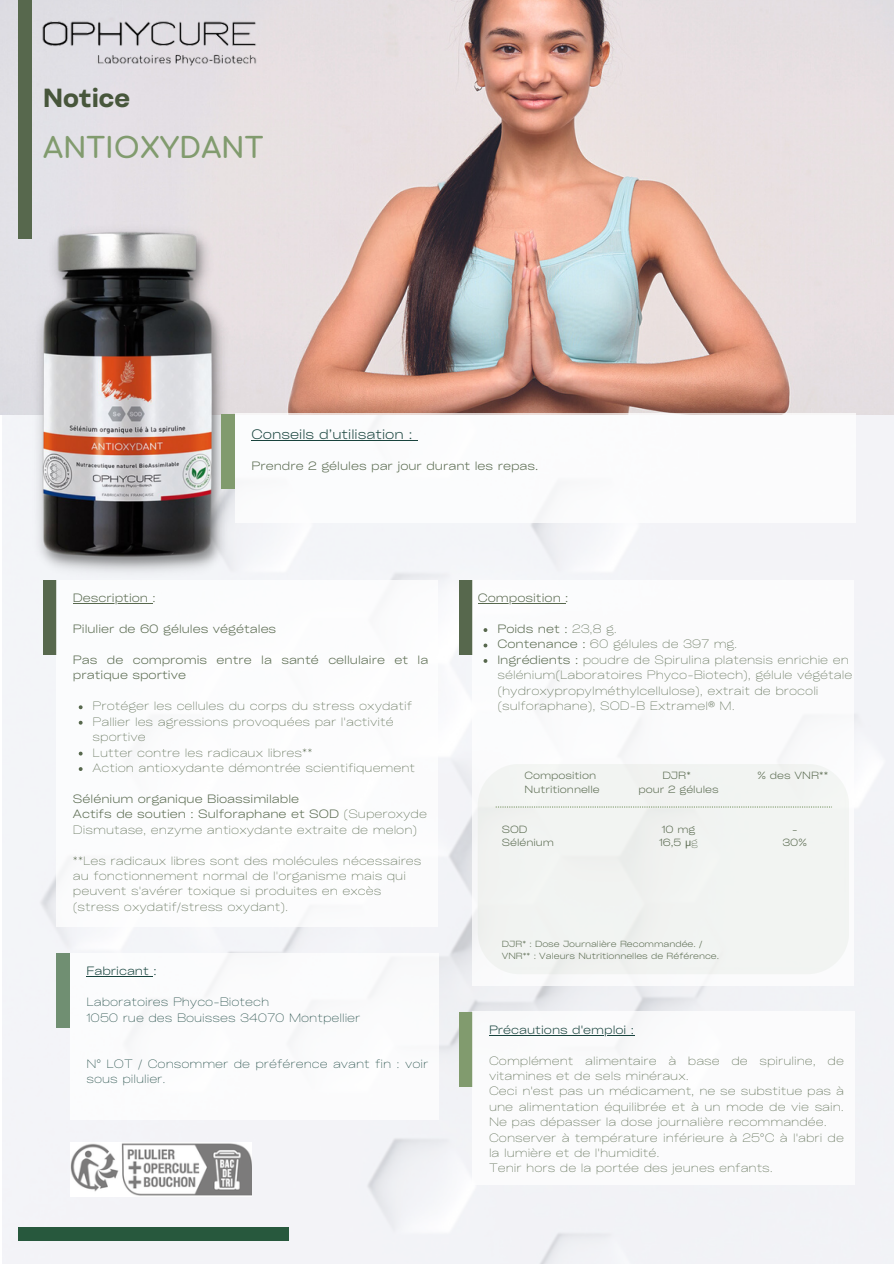
<style>
.page{position:relative;width:894px;height:1264px;background:#fff}
.page>*{position:absolute;margin:0;border:0;box-sizing:border-box;transform-origin:0 0}
.t1{font:700 28.35px "Comfortaa";color:#819b6e}
.t2{font:25.05px "Cy Grotesk Key Demi";color:#47563b}
.t3{font:300 expanded 13.2px "Cy Grotesk";color:#18433d}
.t4{font:100 expanded 11.55px/15.5px "Cy Grotesk";color:#57684d}
.t5{font:300 expanded 11.55px/15.5px "Cy Grotesk";color:#57684d}
.t6{font:100 expanded 11.55px/15.5px "Cy Grotesk";color:#17433d}
.t7{font:300 expanded 11.55px "Cy Grotesk";color:#18433d}
.t8{font:300 expanded 11.55px "Cy Grotesk";color:#17433d}
.t9{font:300 expanded 10.05px "Cy Grotesk";color:#57684d}
.t10{font:300 expanded 8.55px "Cy Grotesk";color:#57684d}
.s1{font-weight:300}
.s2{font-weight:100}
.s3{font-family:"Noto Sans";font-weight:400;font-stretch:normal}
</style>
<div class="page">
<div style="left:2px;top:414px;width:891px;height:849px;background:#f3f3f7"></div>
<img style="left:0;top:0;width:893px;height:414px">
<div style="left:18px;top:0;width:13px;height:238px;background:#57684d"></div>
<img style="left:31px;top:221px;width:198px;height:359px">
<div style="left:18px;top:1227px;width:270px;height:14px;background:#27583d"></div>
<div style="left:43px;top:580px;width:14px;height:74px;background:#57684d"></div>
<div style="left:57px;top:580px;width:381px;height:346px;background:#fff"></div>
<svg style="left:79px;top:705px;width:4px;height:4px"></svg>
<svg style="left:79px;top:720px;width:4px;height:4px"></svg>
<svg style="left:79px;top:751px;width:4px;height:4px"></svg>
<svg style="left:79px;top:767px;width:4px;height:4px"></svg>
<hr style="left:73px;top:603px;width:79px;height:1px;background:#57684d">
<div style="left:459px;top:1012px;width:13px;height:74px;background:#819b6e"></div>
<div style="left:472px;top:1011px;width:382px;height:173px;background:#fff"></div>
<hr style="left:489px;top:1034px;width:145px;height:1px;background:#18433d">
<div style="left:70px;top:953px;width:368px;height:167px;background:#fff"></div>
<div style="left:57px;top:953px;width:13px;height:74px;background:#708f72"></div>
<hr style="left:86px;top:976px;width:67px;height:1px;background:#17433d">
<div style="left:459px;top:580px;width:13px;height:74px;background:#57684d"></div>
<div style="left:472px;top:580px;width:382px;height:405px;background:#fff"></div>
<div style="left:477px;top:763px;width:371px;height:211px;background:#f1f4f2;border-radius:42px"></div>
<svg style="left:495px;top:806px;width:335px;height:1px"></svg>
<svg style="left:483px;top:628px;width:4px;height:4px"></svg>
<svg style="left:483px;top:643px;width:4px;height:4px"></svg>
<svg style="left:483px;top:659px;width:4px;height:4px"></svg>
<hr style="left:477px;top:603px;width:88px;height:1px;background:#57684d">
<div style="left:235px;top:414px;width:619px;height:109px;background:#fff"></div>
<div style="left:221px;top:414px;width:14px;height:74px;background:#819b6e"></div>
<hr style="left:251px;top:439px;width:161px;height:1px;background:#18433d">
<img style="left:0;top:0;width:304px;height:119px">
<img style="left:70px;top:1142px;width:181px;height:54px">
<p class="t2" style="left:43px;top:82px;width:89px">Notice</p>
<p class="t1" style="left:43px;top:133px;width:222px">ANTIOXYDANT</p>
<p class="t3" style="left:251px;top:425px;width:162px">Conseils d’utilisation :</p>
<p class="t5" style="left:251px;top:458px;width:288px">Prendre 2 gélules par jour durant les repas.</p>
<p class="t5" style="left:73px;top:589px;width:84px">Description :</p>
<p class="t5" style="left:73px;top:620px;width:205px">Pilulier de 60 gélules végétales</p>
<p class="t5" style="left:73px;top:651px;width:357px">Pas de compromis entre la santé cellulaire et la pratique sportive</p>
<p class="t4" style="left:93px;top:697px;width:321px">Protéger les cellules du corps du stress oxydatif</p>
<p class="t4" style="left:93px;top:713px;width:302px">Pallier les agressions provoquées par l'activité sportive</p>
<p class="t4" style="left:93px;top:744px;width:221px">Lutter contre les radicaux libres**</p>
<p class="t4" style="left:93px;top:759px;width:324px">Action antioxydante démontrée scientifiquement</p>
<p class="t5" style="left:73px;top:790px;width:228px">Sélénium organique Bioassimilable</p>
<p class="t4" style="left:73px;top:806px;width:355px"><span class="s1">Actifs de soutien : Sulforaphane et SOD</span> (Superoxyde<br>Dismutase, enzyme antioxydante extraite de melon)</p>
<p class="t4" style="left:73px;top:852px;width:350px">**Les radicaux libres sont des molécules nécessaires au fonctionnement normal de l'organisme mais qui peuvent s'avérer toxique si produites en excès (stress oxydatif/stress oxydant).</p>
<p class="t8" style="left:86px;top:963px;width:72px">Fabricant :</p>
<p class="t6" style="left:86px;top:993px;width:184px">Laboratoires Phyco-Biotech</p>
<p class="t6" style="left:86px;top:1009px;width:275px">1050 rue des Bouisses 34070 Montpellier</p>
<p class="t6" style="left:86px;top:1055px;width:343px">N° LOT / Consommer de préférence avant fin : voir sous pilulier.</p>
<p class="t5" style="left:477px;top:589px;width:92px">Composition :</p>
<p class="t5" style="left:497px;top:620px;width:121px">Poids net : <span class="s2">23,8 g.</span></p>
<p class="t4" style="left:497px;top:636px;width:241px"><span class="s1">Contenance :</span> 60 gélules de 397 mg.</p>
<p class="t4" style="left:497px;top:651px;width:356px"><span class="s1">Ingrédients :</span> poudre de Spirulina platensis enrichie en sélénium(Laboratoires Phyco-Biotech), gélule végétale (hydroxypropylméthylcellulose), extrait de brocoli (sulforaphane), SOD-B Extramel® M.</p>
<p class="t9" style="left:524px;top:769px;width:73px">Composition</p>
<p class="t9" style="left:524px;top:782px;width:77px">Nutritionnelle</p>
<p class="t9" style="left:501px;top:822px;width:27px">SOD</p>
<p class="t9" style="left:501px;top:836px;width:54px">Sélénium</p>
<p class="t9" style="left:662px;top:769px;width:30px">DJR*</p>
<p class="t9" style="left:638px;top:782px;width:82px">pour 2 gélules</p>
<p class="t9" style="left:661px;top:822px;width:35px">10 mg</p>
<p class="t9" style="left:659px;top:836px;width:40px">16,5 <span class="s3">μ</span><span class="s2">g</span></p>
<p class="t10" style="left:501px;top:938px;width:202px">DJR* : Dose Journalière Recommandée. /</p>
<p class="t10" style="left:501px;top:950px;width:219px">VNR** : Valeurs Nutritionnelles de Référence.</p>
<p class="t9" style="left:757px;top:769px;width:72px">% des VNR**</p>
<p class="t9" style="left:782px;top:836px;width:26px">30%</p>
<p class="t7" style="left:489px;top:1022px;width:146px">Précautions d'emploi :</p>
<p class="t4" style="left:489px;top:1052px;width:356px">Complément alimentaire à base de spiruline, de vitamines et de sels minéraux.</p>
<p class="t4" style="left:489px;top:1082px;width:356px;text-align:justify">Ceci n'est pas un médicament, ne se substitue pas à une alimentation équilibrée et à un mode de vie sain.<br>Ne pas dépasser la dose journalière recommandée.</p>
<p class="t4" style="left:489px;top:1129px;width:356px">Conserver à température inférieure à 25°C à l'abri de la lumière et de l'humidité.</p>
<p class="t4" style="left:489px;top:1159px;width:285px">Tenir hors de la portée des jeunes enfants.</p>
</div>
